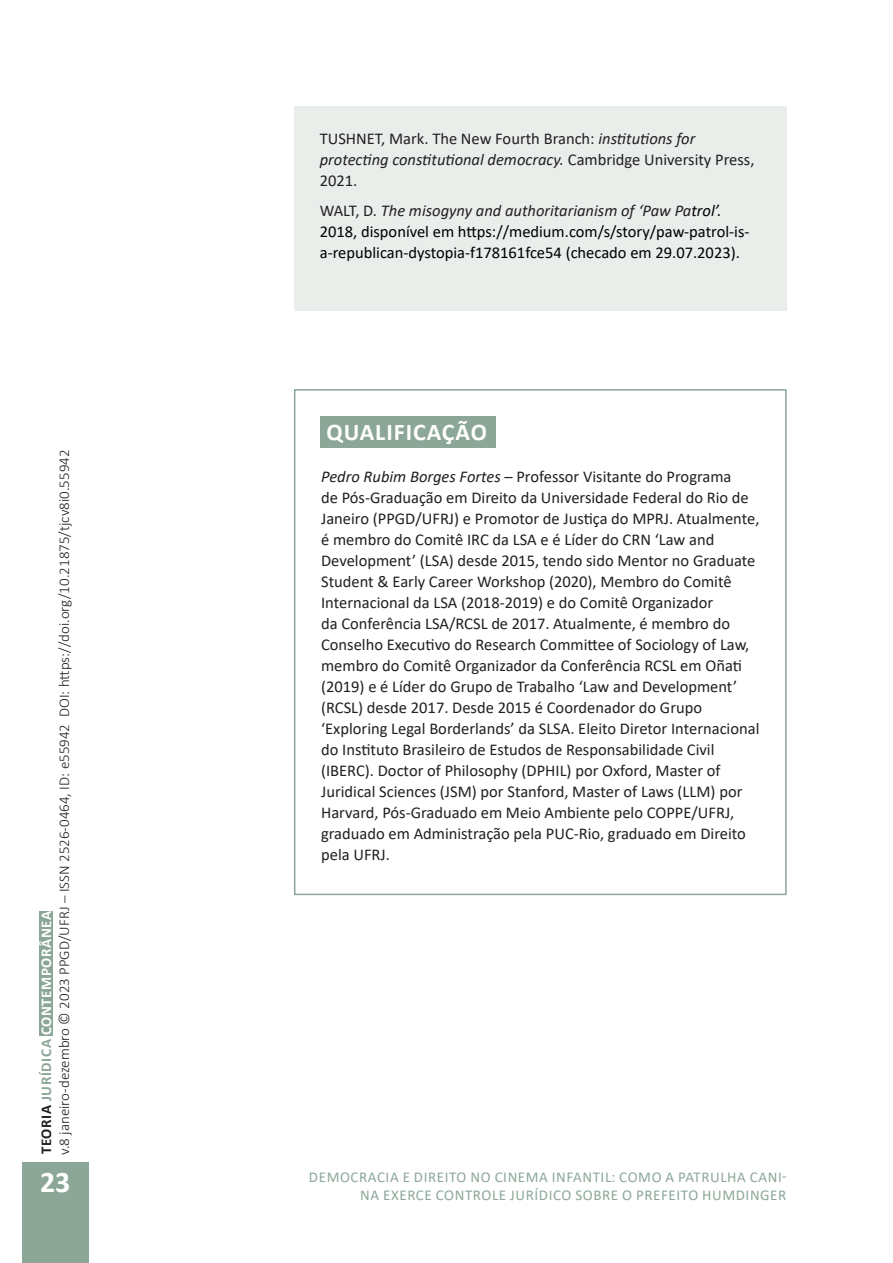
<style>
.page{position:relative;width:893px;height:1263px;background:#fff}
.page>*{position:absolute;margin:0;border:0;box-sizing:border-box;transform-origin:0 0}
.t1{font:700 30px "Calibri";color:#fff}
.t2{font:700 24px "Calibri";letter-spacing:.04em;color:#fff}
.referências{font:16.5px/21px "Calibri";color:#231f20}
.referências-2{font:16.5px/21px "Calibri";color:#000}
.t3{font:300 15px/18px "Calibri";color:#231f20}
.t4{font:15px/18px "Calibri";letter-spacing:.04em;color:#8ca797;text-align:right}
.s1{font-weight:700}
.s2{font-weight:700;color:#8ca797}
.s3{font-weight:700;color:#fff}
.s4{font-style:italic}
.s5{color:#231f20}
.s6{font-style:italic;color:#231f20}
</style>
<div class="page">
<div style="left:294px;top:106px;width:493px;height:204px;background:#e9eeeb"></div>
<div style="left:22px;top:1162px;width:67px;height:101px;background:#8ca797"></div>
<div style="left:39px;top:911px;width:14px;height:124px;background:#8ca797"></div>
<div style="left:294px;top:389px;width:493px;height:506px;border:2px solid #8ca797"></div>
<div style="left:320px;top:416px;width:176px;height:32px;background:#8ca797"></div>
<p class="t3" style="left:37px;top:1154px;width:706px;rotate:-90deg"><span class="s1">TEORIA</span> <span class="s2">JURÍDICA</span> <span class="s3">CONTEMPORÂNEA<br></span>v.8 janeiro-dezembro © 2023 PPGD/UFRJ – ISSN 2526-0464, ID: e55942 DOI: https://doi.org/10.21875/tjcv8i0.55942</p>
<h1 class="t1" style="left:40px;top:1161px;width:32px">23</h1>
<p class="referências" style="left:320px;top:128px;width:436px">TUSHNET, Mark. The New Fourth Branch: <span class="s4">institutions for protecting constitutional democracy.</span> Cambridge University Press,<br>2021.</p>
<p class="referências-2" style="left:320px;top:199px;width:431px"><span class="s5">WALT, D.</span> <span class="s6">The misogyny and authoritarianism of ‘Paw Pa</span><span class="s4">trol’.<br></span>2018, disponível em https://medium.com/s/story/paw-patrol-is&shy;a-republican-dystopia-f178161fce54 (checado em 29.07.2023).</p>
<p class="t2" style="left:326px;top:415px;width:162px">QUALIFICAÇÃO</p>
<p class="referências" style="left:321px;top:466px;width:440px"><span class="s4">Pedro Rubim Borges Fortes</span> – Professor Visitante do Programa<br>de Pós-Graduação em Direito da Universidade Federal do Rio de Janeiro (PPGD/UFRJ) e Promotor de Justiça do MPRJ. Atualmente, é membro do Comitê IRC da LSA e é Líder do CRN ‘Law and Development’ (LSA) desde 2015, tendo sido Mentor no Graduate Student &amp; Early Career Workshop (2020), Membro do Comitê Internacional da LSA (2018-2019) e do Comitê Organizador<br>da Conferência LSA/RCSL de 2017. Atualmente, é membro do Conselho Executivo do Research Committee of Sociology of Law, membro do Comitê Organizador da Conferência RCSL em Oñati (2019) e é Líder do Grupo de Trabalho ‘Law and Development’ (RCSL) desde 2017. Desde 2015 é Coordenador do Grupo ‘Exploring Legal Borderlands’ da SLSA. Eleito Diretor Internacional do Instituto Brasileiro de Estudos de Responsabilidade Civil (IBERC). Doctor of Philosophy (DPHIL) por Oxford, Master of Juridical Sciences (JSM) por Stanford, Master of Laws (LLM) por Harvard, Pós-Graduado em Meio Ambiente pelo COPPE/UFRJ, graduado em Administração pela PUC-Rio, graduado em Direito pela UFRJ.</p>
<p class="t4" style="left:309px;top:1167px;width:479px">DEMOCRACIA E DIREITO NO CINEMA INFANTIL: COMO A PATRULHA CANI-<br>NA EXERCE CONTROLE JURÍDICO SOBRE O PREFEITO HUMDINGER</p>
</div>
